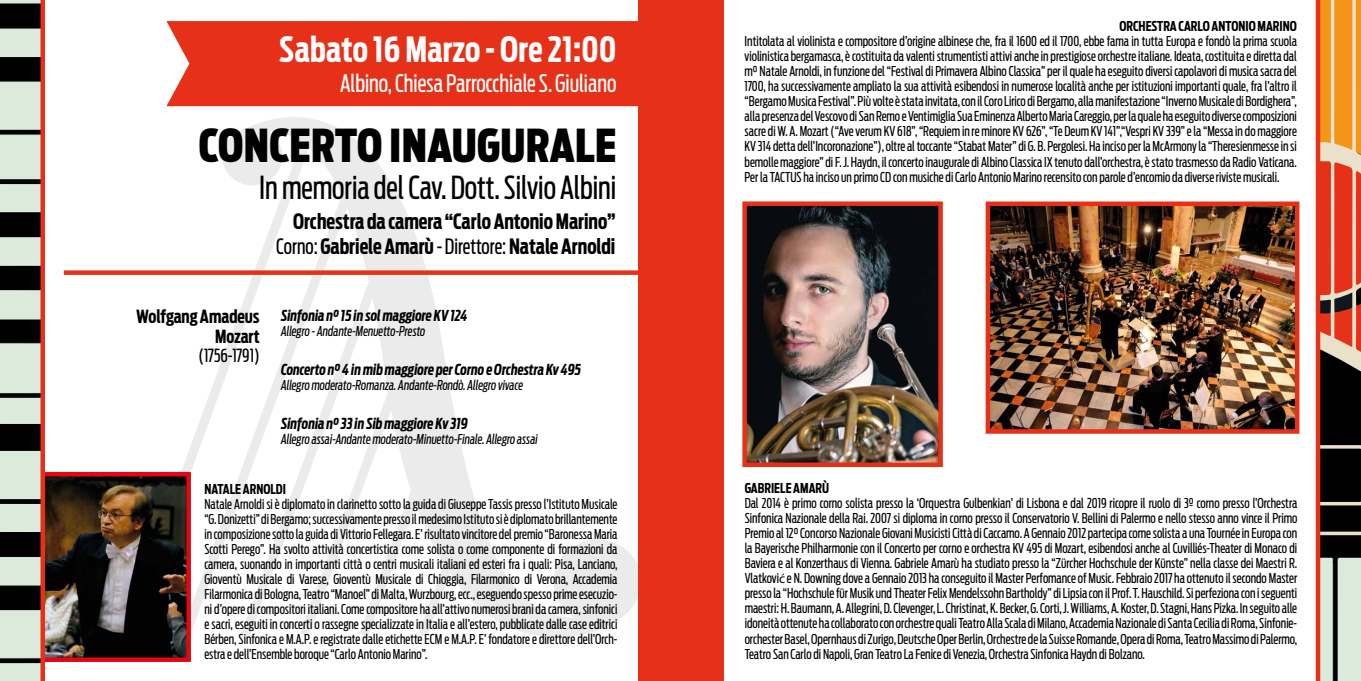
<style>
.page{position:relative;width:1361px;height:681px;background:#fff}
.page>*{position:absolute;margin:0;border:0;box-sizing:border-box;transform-origin:0 0}
.t1{font:900 45px "Antenna Extra Cond";letter-spacing:.01em;color:#000}
.t2{font:700 34.5px "Antenna Extra Cond";letter-spacing:.01em;color:#fff}
.t3{font:31.5px "Antenna Extra Cond";color:#000}
.t4{font:24px "Antenna Extra Cond";color:#fff}
.t5{font:700 21px/25.2px "Antenna Extra Cond";color:#000;text-align:right}
.t6{font:700 18px/19.5px "Antenna Extra Cond";color:#000;text-align:right}
.t7{font:18px "Antenna Extra Cond";color:#000}
.t8{font:italic 700 15px "Antenna Extra Cond";color:#000}
.t9{font:13.5px/15px "Antenna Extra Cond";color:#000;text-align:justify}
.t10{font:italic 13.5px "Antenna Extra Cond";color:#000}
.t11{font:700 13.5px "Antenna Extra Cond";color:#000}
.s1{font-weight:400}
.s2{font-family:"Myriad Pro"}
</style>
<div class="page">
<svg style="left:63px;top:117px;width:575px;height:520px"></svg>
<img style="left:45px;top:476px;width:141px;height:180px">
<div style="left:40px;top:471px;width:151px;height:190px;border:4px solid #e30613"></div>
<div style="left:64px;top:270px;width:616px;height:5px;background:#e63118"></div>
<div style="left:166px;top:21px;width:472px;height:85px;background:#e63118"></div>
<img style="left:747px;top:206px;width:191px;height:256px">
<div style="left:742px;top:201px;width:201px;height:266px;border:4px solid #e63118"></div>
<img style="left:990px;top:206px;width:304px;height:222px">
<div style="left:985px;top:201px;width:314px;height:232px;border:4px solid #e63118"></div>
<svg style="left:0;top:0;width:41px;height:680px;background:#949c92"></svg>
<svg style="left:1320px;top:0;width:41px;height:680px;background:#9f6c4c"></svg>
<div style="left:638px;top:0;width:85px;height:680px;background:#e63118"></div>
<div style="left:1315px;top:0;width:5px;height:680px;background:#e63118"></div>
<hr style="left:41px;top:0;width:4px;height:680px;background:#e63118">
<h2 class="t2" style="left:279px;top:28px;width:339px">Sabato 16 Marzo - Ore 21:00</h2>
<h3 class="t4" style="left:340px;top:68px;width:278px">Albino, Chiesa Parrocchiale S. Giuliano</h3>
<h1 class="t1" style="left:199px;top:118px;width:419px">CONCERTO INAUGURALE</h1>
<h3 class="t3" style="left:259px;top:169px;width:359px">In memoria del Cav. Dott. Silvio Albini</h3>
<h3 class="t5" style="left:276px;top:208px;width:341px">Orchestra da camera “Carlo Antonio Marino”<br><span class="s1">Corno:</span> Gabriele Amarù <span class="s1">- Direttore:</span> Natale Arnoldi</h3>
<h3 class="t6" style="left:136px;top:307px;width:125px">Wolfgang Amadeus<br>Mozart</h3>
<h3 class="t7" style="left:199px;top:344px;width:63px">(1756-1791)</h3>
<p class="t8" style="left:281px;top:306px;width:188px">Sinfonia n° 15 in sol maggiore KV 124</p>
<p class="t10" style="left:281px;top:323px;width:146px">Allegro - Andante-Menuetto-Presto</p>
<p class="t8" style="left:281px;top:360px;width:302px">Concerto n° 4 in mib maggiore per Corno e Orchestra Kv 495</p>
<p class="t10" style="left:281px;top:377px;width:244px">Allegro moderato-Romanza. Andante-Rondò. Allegro vivace</p>
<p class="t8" style="left:281px;top:414px;width:188px">Sinfonia n° 33 in Sib maggiore Kv 319</p>
<p class="t10" style="left:281px;top:431px;width:258px">Allegro assai-Andante moderato-Minuetto-Finale. Allegro assai</p>
<p class="t11" style="left:204px;top:481px;width:83px">NATALE ARNOLDI</p>
<p class="t9" style="left:204px;top:496px;width:415px">Natale Arnoldi si è diplomato in clarinetto sotto la guida di Giuseppe Tassis presso l’Istituto Musicale “G. Donizetti” di Bergamo; successivamente presso il medesimo Istituto si è diplomato brillantemente in composizione sotto la guida di Vittorio Fellegara. E’ risultato vincitore del premio “Baronessa Maria Scotti Perego”. Ha svolto attività concertistica come solista o come componente di formazioni da camera, suonando in importanti città o centri musicali italiani ed esteri fra i quali: Pisa, Lanciano, Gioventù Musicale di Varese, Gioventù Musicale di Chioggia, Filarmonico di Verona, Accademia Filarmonica di Bologna, Teatro “Manoel” di Malta, Wurzbourg, ecc., eseguendo spesso prime esecuzio&shy;ni d’opere di compositori italiani. Come compositore ha all’attivo numerosi brani da camera, sinfonici e sacri, eseguiti in concerti o rassegne specializzate in Italia e all’estero, pubblicate dalle case editrici Bérben, Sinfonica e M.A.P. e registrate dalle etichette ECM e M.A.P. E’ fondatore e direttore dell’Orch&shy;estra e dell’Ensemble boroque “Carlo Antonio Marino”.</p>
<p class="t11" style="left:1119px;top:18px;width:179px">ORCHESTRA CARLO ANTONIO MARINO</p>
<p class="t9" style="left:744px;top:34px;width:554px">Intitolata al violinista e compositore d’origine albinese che, fra il 1600 ed il 1700, ebbe fama in tutta Europa e fondò la prima scuola violinistica bergamasca, è costituita da valenti strumentisti attivi anche in prestigiose orchestre italiane. Ideata, costituita e diretta dal m° Natale Arnoldi, in funzione del “Festival di Primavera Albino Classica” per il quale ha eseguito diversi capolavori di musica sacra del 1700, ha successivamente ampliato la sua attività esibendosi in numerose località anche per istituzioni importanti quale, fra l’altro il “Bergamo Musica Festival”. Più volte è stata invitata, con il Coro Lirico di Bergamo, alla manifestazione “Inverno Musicale di Bordighera”, alla presenza del Vescovo di San Remo e Ventimiglia Sua Eminenza Alberto Maria Careggio, per la quale ha eseguito diverse composizioni sacre di W. A. Mozart (“Ave verum KV 618”, “Requiem in re minore KV 626”, “Te Deum KV 141”,“Vespri KV 339” e la “Messa in do maggiore KV 314 detta dell’Incoronazione”), oltre al toccante “Stabat Mater” di G. B. Pergolesi. Ha inciso per la McArmony la “Theresienmesse in si bemolle maggiore” di F. J. Haydn, il concerto inaugurale di Albino Classica IX tenuto dall’orchestra, è stato trasmesso da Radio Vaticana.<br>Per la TACTUS ha inciso un primo CD con musiche di Carlo Antonio Marino recensito con parole d’encomio da diverse riviste musicali.</p>
<p class="t11" style="left:744px;top:480px;width:86px">GABRIELE AMARÙ</p>
<p class="t9" style="left:744px;top:496px;width:554px">Dal 2014 è primo corno solista presso la ‘Orquestra Gulbenkian’ di Lisbona e dal 2019 ricopre il ruolo di 3º corno presso l’Orchestra Sinfonica Nazionale della Rai. 2007 si diploma in corno presso il Conservatorio V. Bellini di Palermo e nello stesso anno vince il Primo Premio al 12° Concorso Nazionale Giovani Musicisti Città di Caccamo. A Gennaio 2012 partecipa come solista a una Tournée in Europa con la Bayerische Philharmonie con il Concerto per corno e orchestra KV 495 di Mozart, esibendosi anche al Cuvilliés-Theater di Monaco di Baviera e al Konzerthaus di Vienna. Gabriele Amarù ha studiato presso la “Zürcher Hochschule der Künste” nella classe dei Maestri R.<br>Vlatkovi<span class="s2">ć</span> e N. Downing dove a Gennaio 2013 ha conseguito il Master Perfomance of Music. Febbraio 2017 ha ottenuto il secondo Master presso la “Hochschule für Musik und Theater Felix Mendelssohn Bartholdy” di Lipsia con il Prof. T. Hauschild. Si perfeziona con i seguenti maestri: H. Baumann, A. Allegrini, D. Clevenger, L. Christinat, K. Becker, G. Corti, J. Williams, A. Koster, D. Stagni, Hans Pizka. In seguito alle idoneità ottenute ha collaborato con orchestre quali Teatro Alla Scala di Milano, Accademia Nazionale di Santa Cecilia di Roma, Sinfonie&shy;orchester Basel, Opernhaus di Zurigo, Deutsche Oper Berlin, Orchestre de la Suisse Romande, Opera di Roma, Teatro Massimo di Palermo, Teatro San Carlo di Napoli, Gran Teatro La Fenice di Venezia, Orchestra Sinfonica Haydn di Bolzano.</p>
</div>
